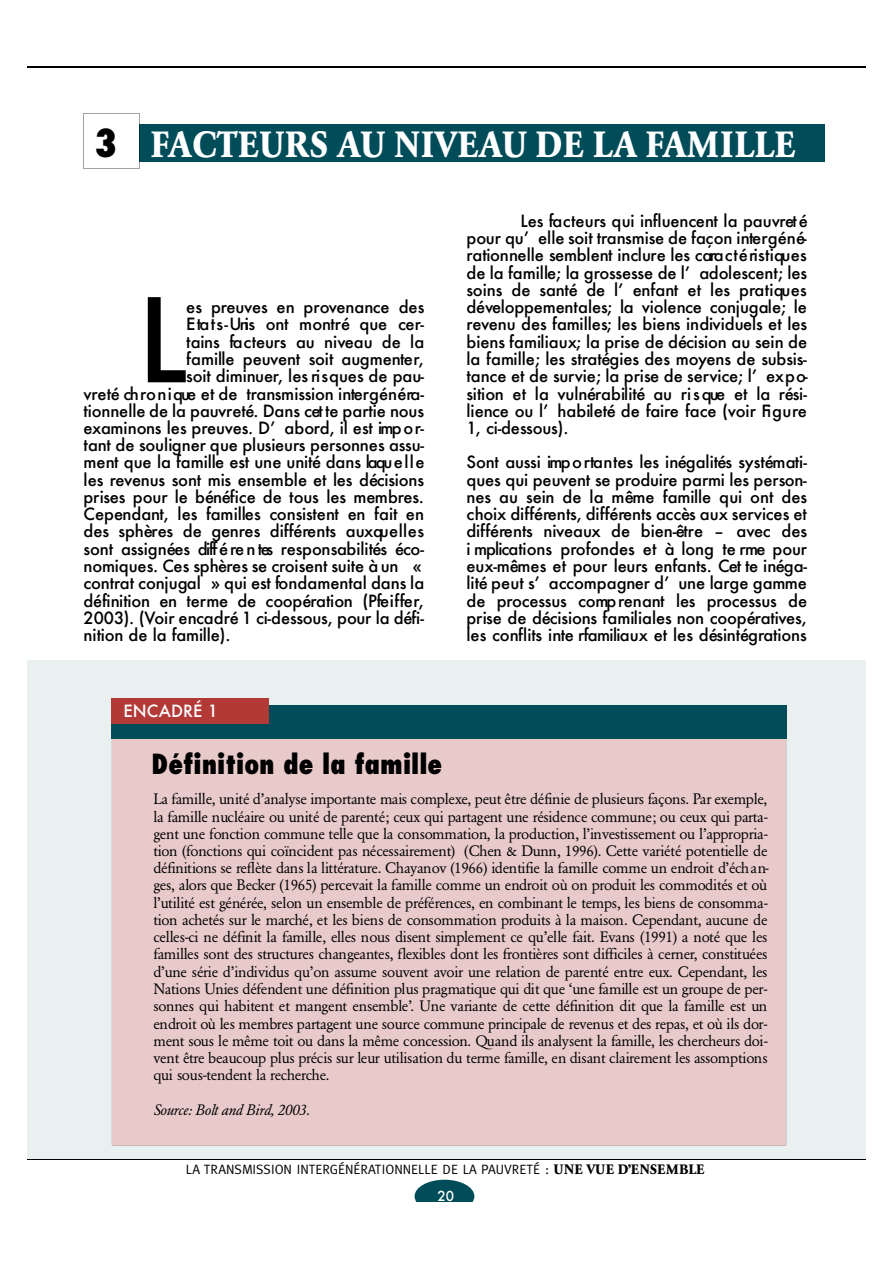
<style>
.page{position:relative;width:893px;height:1263px;background:#fff}
.page>*{position:absolute;margin:0;border:0;box-sizing:border-box;transform-origin:0 0}
.t1{font:500 112.95px "Futura";color:#000}
.t2{font:700 36px "Garamond BE";letter-spacing:.025em;color:#fff;scale:.95 1}
.t3{font:800 condensed 27px "Futura";color:#000}
.t4{font:500 16.5px/17.2px "Futura";color:#000;text-align:justify}
.t5{font:500 16.5px "Futura";letter-spacing:-.02em;color:#000}
.t6{font:500 16.5px "Futura";color:#fff}
.t7{font:15px/17.2px "Garamond BE";letter-spacing:-.02em;color:#000;text-align:justify}
.t8{font:italic 15px "Garamond BE";letter-spacing:-.02em;color:#000}
.t9{font:13.5px "Meta Caps";color:#000}
.t10{font:500 13.5px "Futura";color:#fff}
.s1{font-family:"Futura";font-weight:800;font-stretch:condensed;font-size:37.5px;color:#000}
.s2{font-family:"Garamond BE";font-weight:700}
</style>
<div class="page">
<div style="left:27px;top:660px;width:838px;height:500px;background:#eaeff0"></div>
<div style="left:112px;top:739px;width:674px;height:407px;background:#e9caca"></div>
<svg style="left:414px;top:1180px;width:60px;height:21px"></svg>
<hr style="left:27px;top:1159px;width:838px;height:1px;background:#000">
<hr style="left:27px;top:66px;width:838px;height:1px;background:#000">
<div style="left:98px;top:125px;width:726px;height:37px;background:#004c59"></div>
<svg style="left:84px;top:113px;width:55px;height:56px"></svg>
<div style="left:112px;top:705px;width:675px;height:34px;background:#004c59"></div>
<div style="left:111px;top:698px;width:158px;height:26px;background:#b33937"></div>
<h2 class="t2" style="left:94px;top:130px;width:739px"><span class="s1">3</span> FACTEURS AU NIVEAU DE LA FAMILLE</h2>
<h1 class="t1" style="left:138px;top:265px;width:52px">L</h1>
<p class="t4" style="left:186px;top:298px;width:240px">es pre u ves en provenance des</p>
<p class="t5" style="left:186px;top:313px;width:239px">E ta t s - Unis ont montré que cer-</p>
<p class="t4" style="left:186px;top:333px;width:239px">tains fa c teurs au niveau de la</p>
<p class="t4" style="left:186px;top:350px;width:239px">famille peuvent soit augmente r,</p>
<p class="t4" style="left:186px;top:367px;width:239px">soit diminuer, les ri s ques de pau-</p>
<p class="t4" style="left:84px;top:385px;width:342px">v reté ch ro n i que et de transmission inte rg é n é ra-</p>
<p class="t4" style="left:84px;top:401px;width:342px">tionnelle de la pauvreté. Dans cet te partie nous</p>
<p class="t4" style="left:84px;top:419px;width:342px">examinons les pre u ves. D’ abord, il est imp o r-</p>
<p class="t4" style="left:84px;top:436px;width:342px">tant de souligner que plusieurs personnes assu-</p>
<p class="t4" style="left:84px;top:453px;width:342px">ment que la famille est une unité dans laqu e l l e</p>
<p class="t4" style="left:84px;top:471px;width:342px">les revenus sont mis ensemble et les décisions</p>
<p class="t4" style="left:84px;top:488px;width:342px">p rises pour le bénéfice de tous les membre s.</p>
<p class="t4" style="left:84px;top:505px;width:342px">Cependant, les familles consistent en fait en</p>
<p class="t4" style="left:84px;top:522px;width:342px">des sphères de genres diffé rents auxqu e lle s</p>
<p class="t4" style="left:84px;top:540px;width:342px">sont assignées diff é re n tes responsabilités éco-</p>
<p class="t4" style="left:84px;top:557px;width:340px">n o m iques. Ces sphères se croisent suite àun «</p>
<p class="t4" style="left:84px;top:574px;width:342px">c o n trat conjugal » qui est fo n d a m e n tal dans la</p>
<p class="t4" style="left:84px;top:592px;width:342px">d é finition en te rme de coopération (Pfe iffe r,</p>
<p class="t4" style="left:84px;top:608px;width:342px">2003). (Voir encadré 1 ci-dessous, pour la défi-</p>
<p class="t4" style="left:84px;top:626px;width:148px">nition de la fa m ille ).</p>
<p class="t6" style="left:123px;top:700px;width:96px">ENCADRÉ 1</p>
<h3 class="t3" style="left:152px;top:753px;width:292px">Définition de la famille</h3>
<p class="t4" style="left:466px;top:212px;width:343px;text-indent:54px">Les fa c teurs qui influencent la pauvret é pour qu’ elle soit transmise de façon inte rg é n é&shy;rationnelle semblent inclure les cara c té ristiqu e s de la famille; la grossesse de l’ adolescent; les soins de santé de l’ enfant et les pra tiqu e s d é ve lo p p e m e n tales; la violence conjugale; le revenu des familles; les biens individuels et les biens familiaux; la prise de décision au sein de la famille; les stratégies des moyens de subsis&shy;tance et de survie; la prise de service; l’ ex p o&shy;sition et la vulnérabilité au ri s que et la rési&shy;lience ou l’ habileté de fa ire face (voir Fig u re 1, ci-dessous).</p>
<p class="t4" style="left:466px;top:453px;width:342px">Sont aussi imp o rta n tes les inégalités systémati&shy;ques qui peuvent se pro d u ire parmi les person&shy;nes au sein de la même famille qui ont des choix diffé rents, diffé rents accès aux services et d iffé rents niveaux de bien-être – avec des i mplications pro fondes et à long te rme pour eux-mêmes et pour leurs enfants. Cet te inéga&shy;lité peut s’ accompagner d’ une large gamme de processus comp renant les processus de p rise de décisions familiales non coopéra tive s, les conflits inte rfamiliaux et les désintégra tio n s</p>
<p class="t7" style="left:153px;top:792px;width:617px">La famille, unité d’analyse importante mais complexe, peut être définie de plusieurs façons. Par exemple, la famille nucléaire ou unité de parenté; ceux qui partagent une résidence commune; ou ceux qui parta&shy;gent une fonction commune telle que la consommation, la production, l’investissement ou l’appropria&shy;tion (fonctions qui coïncident pas nécessairement) (Chen &amp; Dunn, 1996). Cette variété potentielle de définitions se reflète dans la littérature. Chayanov (1966) identifie la famille comme un endroit d’éch a n&shy;ges, alors que Becker (1965) percevait la famille comme un endroit où on produit les commodités et où l’utilité est générée, selon un ensemble de préférences, en combinant le temps, les biens de consomma&shy;tion achetés sur le marché, et les biens de consommation produits à la maison. Cependant, aucune de celles-ci ne définit la famille, elles nous disent simplement ce qu’elle fait. Evans (1991) a noté que les familles sont des structures changeantes, flexibles dont les frontières sont difficiles à cerner, constituées d’une série d’individus qu’on assume souvent avoir une relation de parenté entre eux. Cependant, les Nations Unies défendent une définition plus pragmatique qui dit que ‘une famille est un groupe de per&shy;sonnes qui habitent et mangent ensemble’. Une variante de cette définition dit que la famille est un endroit où les membres partagent une source commune principale de revenus et des repas, et où ils dor&shy;ment sous le même toit ou dans la même concession. Quand ils analysent la famille, les ch e rcheurs doi&shy;vent être beaucoup plus précis sur leur utilisation du terme famille, en disant clairement les assomptions qui sous-tendent la rech e rch e .</p>
<p class="t8" style="left:153px;top:1103px;width:158px">Source: Bolt and Bird, 2003.</p>
<p class="t9" style="left:186px;top:1163px;width:520px">LA TRANSMISSION INTERGÉNÉRATIONNELLE DE LA PAUVRETÉ : <span class="s2">UNE VUE D’ENSEMBLE</span></p>
<p class="t10" style="left:437px;top:1187px;width:18px">20</p>
</div>
